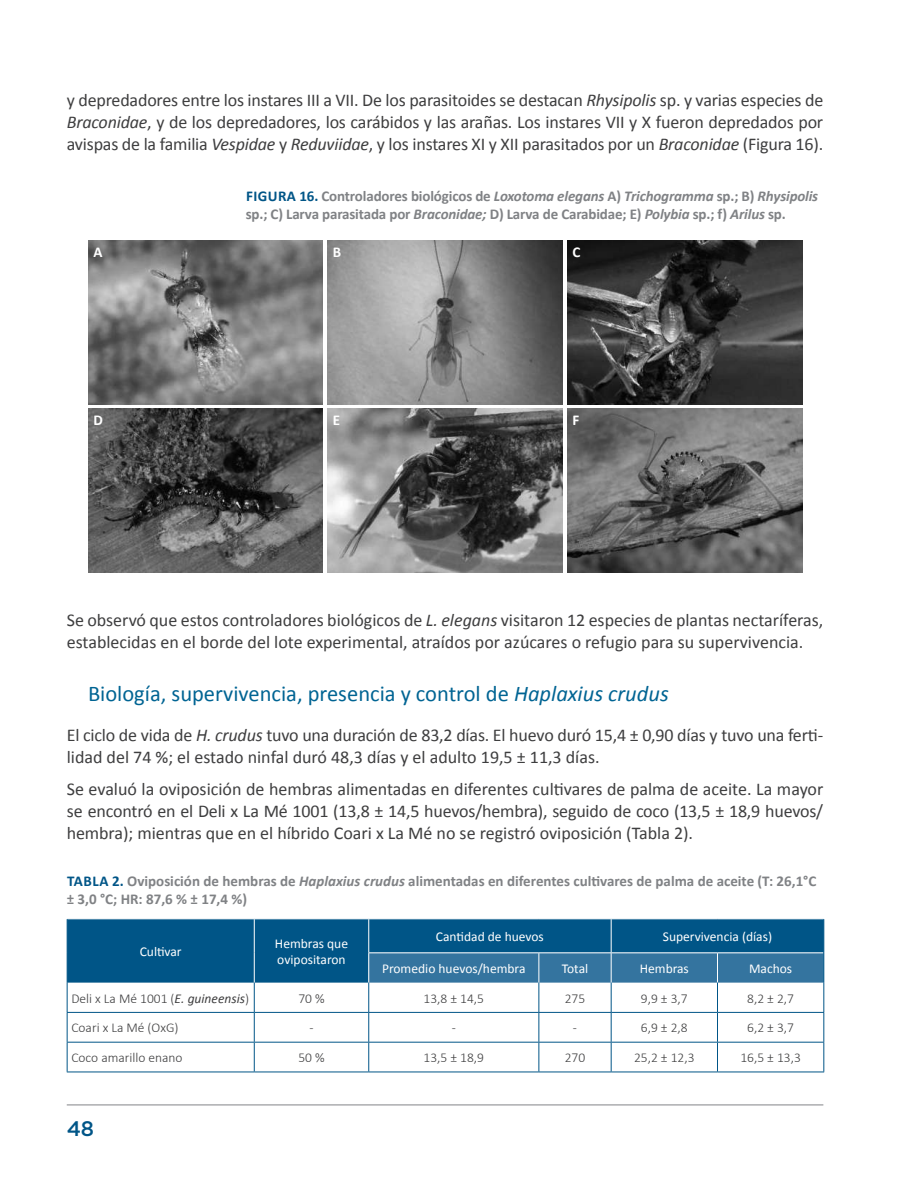
<style>
.page{position:relative;width:918px;height:1186px;background:#fff}
.page>*{position:absolute;margin:0;border:0;box-sizing:border-box;transform-origin:0 0}
.t1{font:22.5px "Calibri";color:#006493}
.t2{font:500 21px "Gotham";color:#005587}
.t3{font:18px/21.9px "Calibri";color:#3e3e3f;text-align:justify}
.t4{font:700 15px/18px "Calibri";color:#808285}
.t5{font:700 15px "Calibri";color:#fff}
.t6{font:300 13.5px "Calibri";color:#3e3e3f}
.t7{font:13.5px/16.2px "Calibri";color:#fff}
.s1{font-style:italic}
.s2{color:#005587}
.s3{font-weight:400;font-style:italic}
</style>
<div class="page">
<hr style="left:67px;top:1104px;width:756px;height:1px;background:#828487">
<img style="left:88px;top:240px;width:235px;height:164px">
<img style="left:88px;top:409px;width:235px;height:163px">
<img style="left:328px;top:240px;width:234px;height:164px">
<img style="left:328px;top:409px;width:234px;height:163px">
<img style="left:567px;top:240px;width:235px;height:164px">
<img style="left:567px;top:409px;width:235px;height:163px">
<div style="left:68px;top:919px;width:755px;height:63px;background:#005587"></div>
<hr style="left:254px;top:919px;width:1px;height:33px;background:#fff">
<hr style="left:368px;top:919px;width:1px;height:33px;background:#fff">
<hr style="left:611px;top:919px;width:1px;height:33px;background:#fff">
<hr style="left:254px;top:952px;width:1px;height:30px;background:#fff">
<svg style="left:368px;top:952px;width:455px;height:30px;background:#3c79a2"></svg>
<hr style="left:254px;top:982px;width:1px;height:30px;background:#005587">
<hr style="left:368px;top:982px;width:1px;height:30px;background:#005587">
<hr style="left:538px;top:982px;width:1px;height:30px;background:#005587">
<hr style="left:611px;top:982px;width:1px;height:30px;background:#005587">
<hr style="left:717px;top:982px;width:1px;height:30px;background:#005587">
<hr style="left:67px;top:1012px;width:187px;height:1px;background:#005587">
<hr style="left:254px;top:1012px;width:115px;height:1px;background:#005587">
<hr style="left:369px;top:1012px;width:170px;height:1px;background:#005587">
<hr style="left:539px;top:1012px;width:72px;height:1px;background:#005587">
<hr style="left:611px;top:1012px;width:106px;height:1px;background:#005587">
<hr style="left:717px;top:1012px;width:107px;height:1px;background:#005587">
<hr style="left:67px;top:1041px;width:187px;height:1px;background:#005587">
<hr style="left:254px;top:1041px;width:115px;height:1px;background:#005587">
<svg style="left:254px;top:1012px;width:1px;height:59px"></svg>
<hr style="left:369px;top:1041px;width:170px;height:1px;background:#005587">
<svg style="left:368px;top:1012px;width:1px;height:59px"></svg>
<hr style="left:539px;top:1041px;width:72px;height:1px;background:#005587">
<svg style="left:538px;top:1012px;width:1px;height:59px"></svg>
<hr style="left:611px;top:1041px;width:106px;height:1px;background:#005587">
<svg style="left:611px;top:1012px;width:1px;height:59px"></svg>
<hr style="left:717px;top:1041px;width:107px;height:1px;background:#005587">
<svg style="left:717px;top:1012px;width:1px;height:59px"></svg>
<hr style="left:67px;top:982px;width:1px;height:30px;background:#005587">
<hr style="left:823px;top:982px;width:1px;height:30px;background:#005587">
<svg style="left:67px;top:1012px;width:1px;height:59px"></svg>
<svg style="left:823px;top:1012px;width:1px;height:59px"></svg>
<hr style="left:67px;top:1071px;width:187px;height:1px;background:#005587">
<hr style="left:254px;top:1071px;width:115px;height:1px;background:#005587">
<hr style="left:369px;top:1071px;width:170px;height:1px;background:#005587">
<hr style="left:539px;top:1071px;width:72px;height:1px;background:#005587">
<hr style="left:611px;top:1071px;width:106px;height:1px;background:#005587">
<hr style="left:717px;top:1071px;width:107px;height:1px;background:#005587">
<hr style="left:67px;top:919px;width:1px;height:33px;background:#005587">
<hr style="left:67px;top:952px;width:1px;height:30px;background:#005587">
<hr style="left:823px;top:919px;width:1px;height:33px;background:#005587">
<hr style="left:823px;top:952px;width:1px;height:30px;background:#005587">
<p class="t3" style="left:67px;top:89px;width:758px">y depredadores entre los instares III a VII. De los parasitoides se destacan <span class="s1">Rhysipolis</span> sp. y varias especies de <span class="s1">Braconidae</span>, y de los depredadores, los carábidos y las arañas. Los instares VII y X fueron depredados por avispas de la familia <span class="s1">Vespidae</span> y <span class="s1">Reduviidae</span>, y los instares XI y XII parasitados por un <span class="s1">Braconidae</span> (Figura 16).</p>
<p class="t4" style="left:246px;top:187px;width:574px"><span class="s2">FIGURA 16.</span> Controladores biológicos de <span class="s1">Loxotoma elegans</span> A) <span class="s1">Trichogramma</span> sp.; B) <span class="s1">Rhysipolis </span>sp.; C) Larva parasitada por <span class="s1">Braconidae;</span> D) Larva de Carabidae; E) <span class="s1">Polybia</span> sp.; f) <span class="s1">Arilus</span> sp.</p>
<p class="t5" style="left:93px;top:242px;width:11px">A</p>
<p class="t5" style="left:572px;top:242px;width:9px">C</p>
<p class="t5" style="left:333px;top:242px;width:10px">B</p>
<p class="t5" style="left:93px;top:411px;width:11px">D</p>
<p class="t5" style="left:333px;top:411px;width:9px">E</p>
<p class="t5" style="left:572px;top:411px;width:8px">F</p>
<p class="t3" style="left:67px;top:608px;width:758px">Se observó que estos controladores biológicos de <span class="s1">L. elegans</span> visitaron 12 especies de plantas nectaríferas, establecidas en el borde del lote experimental, atraídos por azúcares o refugio para su supervivencia.</p>
<p class="t1" style="left:88px;top:679px;width:582px">Biología, supervivencia, presencia y control de <span class="s1">Haplaxius crudus</span></p>
<p class="t3" style="left:67px;top:724px;width:758px">El ciclo de vida de <span class="s1">H. crudus</span> tuvo una duración de 83,2 días. El huevo duró 15,4 ± 0,90 días y tuvo una ferti&shy;lidad del 74 %; el estado ninfal duró 48,3 días y el adulto 19,5 ± 11,3 días.</p>
<p class="t3" style="left:67px;top:778px;width:758px">Se evaluó la oviposición de hembras alimentadas en diferentes cultivares de palma de aceite. La mayor se encontró en el Deli x La Mé 1001 (13,8 ± 14,5 huevos/hembra), seguido de coco (13,5 ± 18,9 huevos/ hembra); mientras que en el híbrido Coari x La Mé no se registró oviposición (Tabla 2).</p>
<p class="t4" style="left:67px;top:872px;width:751px"><span class="s2">TABLA 2.</span> Oviposición de hembras de <span class="s1">Haplaxius crudus</span> alimentadas en diferentes cultivares de palma de aceite (T: 26,1°C ± 3,0 °C; HR: 87,6 % ± 17,4 %)</p>
<p class="t7" style="left:140px;top:943px;width:43px">Cultivar</p>
<p class="t7" style="left:275px;top:935px;width:75px">Hembras que ovipositaron</p>
<p class="t7" style="left:436px;top:928px;width:109px">Cantidad de huevos</p>
<p class="t7" style="left:663px;top:928px;width:111px">Supervivencia (días)</p>
<p class="t7" style="left:382px;top:960px;width:145px">Promedio huevos/hembra</p>
<p class="t7" style="left:562px;top:960px;width:28px">Total</p>
<p class="t7" style="left:640px;top:960px;width:51px">Hembras</p>
<p class="t7" style="left:749px;top:960px;width:45px">Machos</p>
<p class="t6" style="left:71px;top:989px;width:179px">Deli x La Mé 1001 (<span class="s3">E. guineensis</span>)</p>
<p class="t6" style="left:298px;top:989px;width:28px">70 %</p>
<p class="t6" style="left:423px;top:989px;width:62px">13,8 ± 14,5</p>
<p class="t6" style="left:565px;top:989px;width:22px">275</p>
<p class="t6" style="left:641px;top:989px;width:48px">9,9 ± 3,7</p>
<p class="t6" style="left:747px;top:989px;width:48px">8,2 ± 2,7</p>
<p class="t6" style="left:71px;top:1019px;width:109px">Coari x La Mé (OxG)</p>
<p class="t6" style="left:309px;top:1019px;width:6px">-</p>
<p class="t6" style="left:452px;top:1019px;width:6px">-</p>
<p class="t6" style="left:573px;top:1019px;width:6px">-</p>
<p class="t6" style="left:641px;top:1019px;width:48px">6,9 ± 2,8</p>
<p class="t6" style="left:747px;top:1019px;width:48px">6,2 ± 3,7</p>
<p class="t6" style="left:71px;top:1049px;width:113px">Coco amarillo enano</p>
<p class="t6" style="left:298px;top:1049px;width:28px">50 %</p>
<p class="t6" style="left:423px;top:1049px;width:62px">13,5 ± 18,9</p>
<p class="t6" style="left:565px;top:1049px;width:22px">270</p>
<p class="t6" style="left:634px;top:1049px;width:62px">25,2 ± 12,3</p>
<p class="t6" style="left:740px;top:1049px;width:62px">16,5 ± 13,3</p>
<p class="t2" style="left:67px;top:1114px;width:29px">48</p>
</div>
